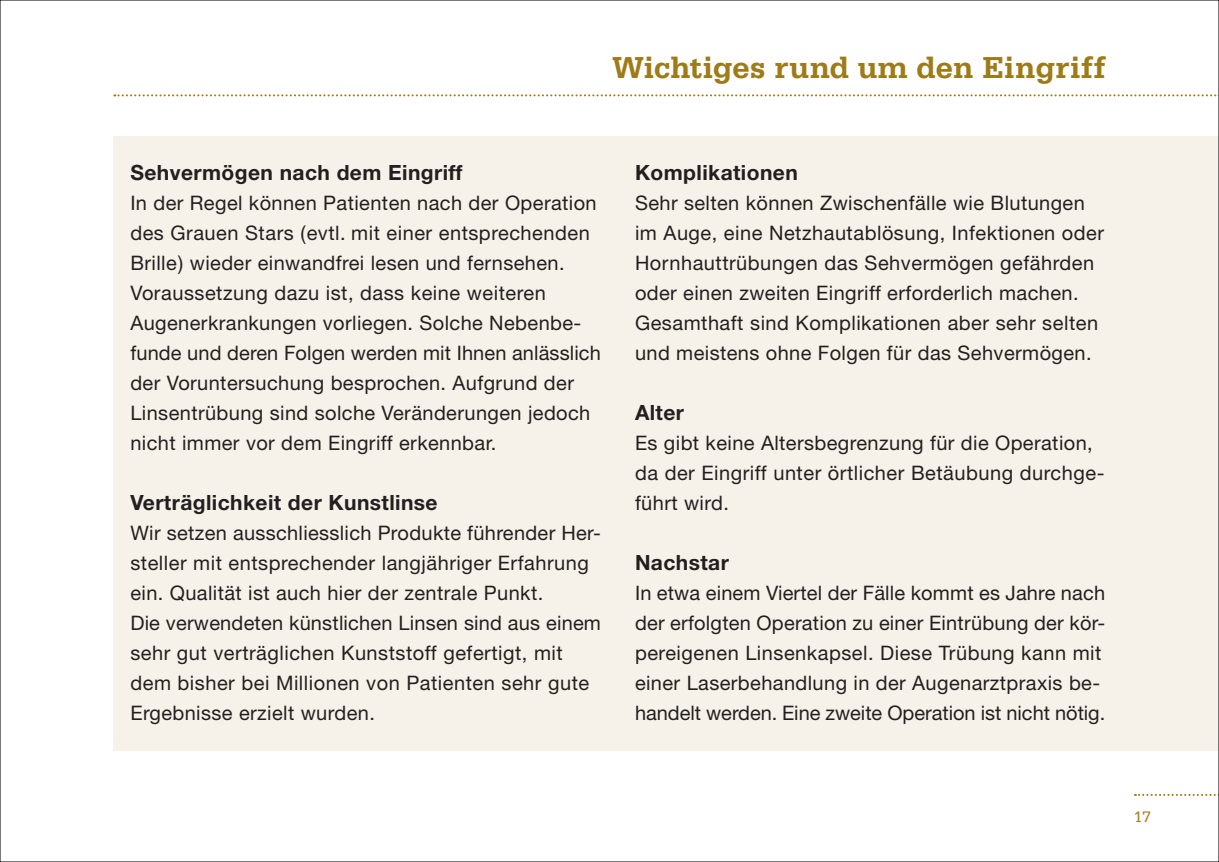
<style>
.page{position:relative;width:1219px;height:862px;background:#fff}
.page>*{position:absolute;margin:0;border:0;box-sizing:border-box;transform-origin:0 0}
.t1{font:700 32px "Serifa Std";letter-spacing:-.005em;color:#9e7b18}
.t2{font:700 21px "Helvetica Neue LT Pro";letter-spacing:.02em;color:#231f20}
.t3{font:20px/30px "Helvetica Neue LT Pro";letter-spacing:.02em;color:#231f20}
.t4{font:16px "Serifa Std";color:#9e7b18}
</style>
<div class="page">
<svg style="left:114px;top:94px;width:1103px;height:2px"></svg>
<div style="left:113px;top:136px;width:1106px;height:614px;background:#f7f2e9"></div>
<svg style="left:1135px;top:794px;width:81px;height:2px"></svg>
<h1 class="t1" style="left:612px;top:49px;width:495px">Wichtiges rund um den Eingriff</h1>
<p class="t2" style="left:130px;top:159px;width:334px">Sehvermögen nach dem Eingriff</p>
<p class="t3" style="left:130px;top:187px;width:472px">In der Regel können Patienten nach der Operation des Grauen Stars (evtl. mit einer entsprechenden Brille) wieder einwandfrei lesen und fernsehen.<br>Voraussetzung dazu ist, dass keine weiteren Augenerkrankungen vorliegen. Solche Nebenbe&shy;funde und deren Folgen werden mit Ihnen anlässlich der Voruntersuchung besprochen. Aufgrund der Linsentrübung sind solche Veränderungen jedoch nicht immer vor dem Eingriff erkennbar.</p>
<p class="t2" style="left:130px;top:489px;width:309px">Verträglichkeit der Kunstlinse</p>
<p class="t3" style="left:130px;top:517px;width:472px">Wir setzen ausschliesslich Produkte führender Her&shy;steller mit entsprechender langjähriger Erfahrung ein. Qualität ist auch hier der zentrale Punkt.<br>Die verwendeten künstlichen Linsen sind aus einem sehr gut verträglichen Kunststoff gefertigt, mit dem bisher bei Millionen von Patienten sehr gute Ergebnisse erzielt wurden.</p>
<p class="t2" style="left:635px;top:159px;width:164px">Komplikationen</p>
<p class="t3" style="left:635px;top:187px;width:471px">Sehr selten können Zwischenfälle wie Blutungen im Auge, eine Netzhautablösung, Infektionen oder Hornhauttrübungen das Sehvermögen gefährden oder einen zweiten Eingriff erforderlich machen.<br>Gesamthaft sind Komplikationen aber sehr selten und meistens ohne Folgen für das Sehvermögen.</p>
<p class="t2" style="left:635px;top:399px;width:51px">Alter</p>
<p class="t3" style="left:635px;top:427px;width:471px">Es gibt keine Altersbegrenzung für die Operation, da der Eingriff unter örtlicher Betäubung durchge&shy;führt wird.</p>
<p class="t2" style="left:635px;top:549px;width:95px">Nachstar</p>
<p class="t3" style="left:635px;top:577px;width:472px">In etwa einem Viertel der Fälle kommt es Jahre nach der erfolgten Operation zu einer Eintrübung der kör&shy;pereigenen Linsenkapsel. Diese Trübung kann mit einer Laserbehandlung in der Augenarztpraxis be&shy;handelt werden. Eine zweite Operation ist nicht nötig.</p>
<p class="t4" style="left:1134px;top:808px;width:19px">17</p>
</div>
